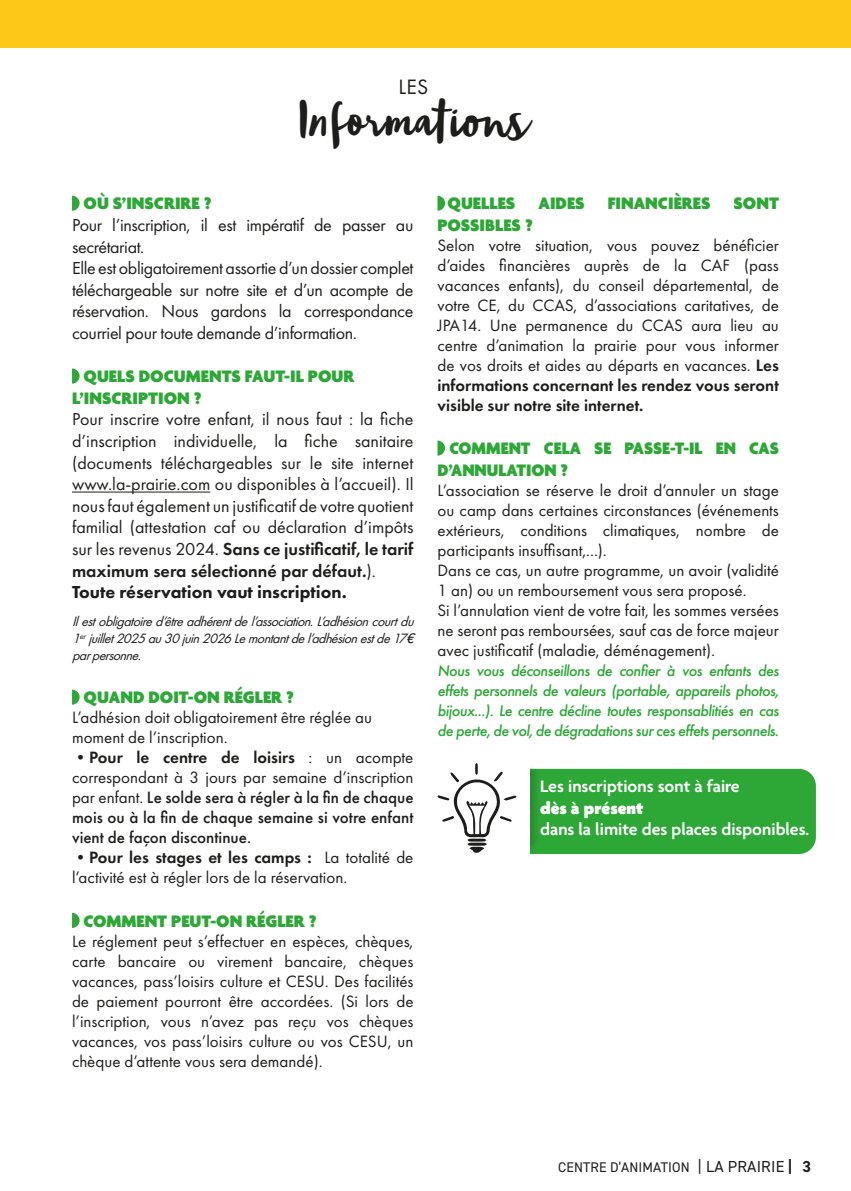
<style>
.page{position:relative;width:851px;height:1191px;background:#fff}
.page>*{position:absolute;margin:0;border:0;box-sizing:border-box;transform-origin:0 0}
.t1{font:40px "Blog Scriptpour U";color:#1d1d1b}
.t2{font:21.6px "Futura PT";color:#1d1d1b}
.t3{font:18px/21.6px "Futura PT";letter-spacing:-.02em;color:#1d1d1b;text-align:justify}
.t4{font:900 18px/21.6px "Agenda";color:#2da837}
.t5{font:600 18px "Agenda";color:#fff}
.t6{font:800 18px "Futura PT";color:#1d1d1b}
.t7{font:900 18px "Agenda";color:#fff}
.t8{font:17px/20px "Futura PT";color:#1d1d1b;text-align:justify}
.t9{font:500 17px/20px "Futura PT";color:#1d1d1b;text-align:justify}
.t10{font:italic 500 16px/20px "Futura PT";letter-spacing:-.035em;color:#2da837;text-align:justify}
.t11{font:italic 14px/16.8px "Futura PT";color:#1d1d1b;text-align:justify}
.t12{font:14px "DIN2014";letter-spacing:.01em;color:#1d1d1b}
.s1{font-weight:600}
.s2{font-family:"Helvetica LT Std"}
.s3{font-weight:400}
.s4{font-size:16px}
.s5{font-weight:700;font-size:16px}
</style>
<div class="page">
<div style="left:492px;top:769px;width:323px;height:85px;background:#2da837;border-radius:17px"></div>
<div style="left:468px;top:764px;width:72px;height:88px;background:#1d1d1b;opacity:.2"></div>
<div style="left:469px;top:769px;width:60px;height:77px;background:#fff"></div>
<div style="left:471px;top:755px;width:58px;height:16px;background:#fff"></div>
<div style="left:471px;top:845px;width:58px;height:16px;background:#fff"></div>
<svg style="left:437px;top:763px;width:79px;height:90px"></svg>
<div style="left:0;top:0;width:850px;height:48px;background:#fdc818"></div>
<hr style="left:72px;top:491px;width:138px;height:1px;background:#1d1d1b">
<svg style="left:72px;top:196px;width:8px;height:15px"></svg>
<svg style="left:72px;top:368px;width:8px;height:16px"></svg>
<svg style="left:72px;top:689px;width:8px;height:15px"></svg>
<svg style="left:72px;top:913px;width:8px;height:15px"></svg>
<svg style="left:437px;top:196px;width:8px;height:15px"></svg>
<svg style="left:437px;top:440px;width:8px;height:16px"></svg>
<p class="t2" style="left:398px;top:74px;width:31px">LES</p>
<p class="t1" style="left:297px;top:98px;width:233px">Informations</p>
<p class="t4" style="left:84px;top:194px;width:129px">OÙ S’INSCRIRE ?</p>
<p class="t3" style="left:72px;top:214px;width:343px">Pour l’inscription, il est impératif de passer au secrétariat.</p>
<p class="t3" style="left:72px;top:257px;width:343px">Elle est obligatoirement assortie d’un dossier complet téléchargeable sur notre site et d’un acompte de réservation. Nous gardons la correspondance courriel pour toute demande d’information.</p>
<p class="t4" style="left:72px;top:367px;width:284px;text-indent:12px">QUELS DOCUMENTS FAUT-IL POUR<br>L’INSCRIPTION ?</p>
<p class="t3" style="left:72px;top:408px;width:343px">Pour inscrire votre enfant, il nous faut : la fiche d’inscription individuelle, la fiche sanitaire (documents téléchargeables sur le site internet www.la-prairie.com ou disponibles à l’accueil). Il nous faut également un justificatif de votre quotient familial (attestation caf ou déclaration d’impôts sur les revenus 2024. <span class="s1">Sans ce justificatif, le tarif maximum sera sélectionné par défaut.</span>).</p>
<p class="t6" style="left:72px;top:581px;width:276px">Toute réservation vaut inscription.</p>
<p class="t11" style="left:72px;top:613px;width:347px">Ilestobligatoired’êtreadhérentdel’association.L’adhésioncourtdu 1<sup>er</sup>juillet2025au30juin2026Lemontantdel’adhésionestde17<span class="s2">€ </span>parpersonne.</p>
<p class="t4" style="left:84px;top:688px;width:212px">QUAND DOIT-ON RÉGLER ?</p>
<p class="t8" style="left:72px;top:707px;width:301px">L’adhésion doit obligatoirement être réglée au moment de l’inscription.</p>
<p class="t9" style="left:72px;top:747px;width:343px"><span class="s3">•</span><span class="s1">Pour le centre de loisirs</span> <span class="s3">: un acompte correspondant à 3 jours par semaine d’inscription par enfant.</span> Le solde sera à régler à la fin de chaque mois ou à la fin de chaque semaine si votre enfant vient de façon discontinue.</p>
<p class="t8" style="left:72px;top:847px;width:343px">•<span class="s1">Pour les stages et les camps :</span> La totalité de l’activité est à régler lors de la réservation.</p>
<p class="t4" style="left:84px;top:911px;width:234px">COMMENT PEUT-ON RÉGLER ?</p>
<p class="t8" style="left:72px;top:930px;width:343px">Le réglement peut s’effectuer en espèces, chèques, carte bancaire ou virement bancaire, chèques vacances, pass’loisirs culture et CESU. Des facilités de paiement pourront être accordées. (Si lors de l’inscription, vous n’avez pas reçu vos chèques vacances, vos pass’loisirs culture ou vos CESU, un chèque d’attente vous sera demandé).</p>
<p class="t4" style="left:447px;top:194px;width:69px">QUELLES</p>
<p class="t4" style="left:538px;top:194px;width:48px">AIDES</p>
<p class="t4" style="left:607px;top:194px;width:104px">FINANCIÈRES</p>
<p class="t4" style="left:733px;top:194px;width:47px">SONT</p>
<p class="t4" style="left:437px;top:215px;width:97px">POSSIBLES ?</p>
<p class="t8" style="left:437px;top:235px;width:343px">Selon votre situation, vous pouvez bénéficier d’aides financières auprès de la CAF (pass vacances enfants), du conseil départemental, de votre CE, du CCAS, d’associations caritatives, de JPA14. Une permanence du CCAS aura lieu au centre d’animation la prairie pour vous informer de vos droits et aides au départs en vacances. <span class="s1">Les informations concernant les rendez vous seront visible sur notre site internet.</span></p>
<p class="t4" style="left:437px;top:439px;width:343px;text-indent:12px">COMMENT CELA SE PASSE-T-IL EN CAS<br>D’ANNULATION ?</p>
<p class="t8" style="left:437px;top:480px;width:343px">L’association se réserve le droit d’annuler un stage ou camp dans certaines circonstances (événements extérieurs, conditions climatiques, nombre de participants insuffisant,...).</p>
<p class="t8" style="left:437px;top:560px;width:343px">Dans ce cas, un autre programme, un avoir (validité<br>1 an) ou un remboursement vous sera proposé.</p>
<p class="t8" style="left:437px;top:600px;width:343px">Si l’annulation vient de votre fait, les sommes versées ne seront pas remboursées, sauf cas de force majeur avec justificatif (maladie, déménagement).</p>
<p class="t10" style="left:437px;top:660px;width:343px">Nous vous déconseillons de confier à vos enfants des effets personnels de valeurs (portable, appareils photos, bijoux...). Le centre décline toutes responsablitiés en cas de perte, de vol, de dégradations sur ces effets personnels.</p>
<p class="t5" style="left:540px;top:776px;width:201px">Les inscriptions sont à faire</p>
<p class="t7" style="left:540px;top:798px;width:105px">dès à présent</p>
<p class="t5" style="left:540px;top:819px;width:271px">dans la limite des places disponibles.</p>
<p class="t12" style="left:558px;top:1158px;width:255px">CENTRE D’ANIMATION <span class="s4">| LA PRAIRIE</span> <span class="s5">| 3</span></p>
</div>
